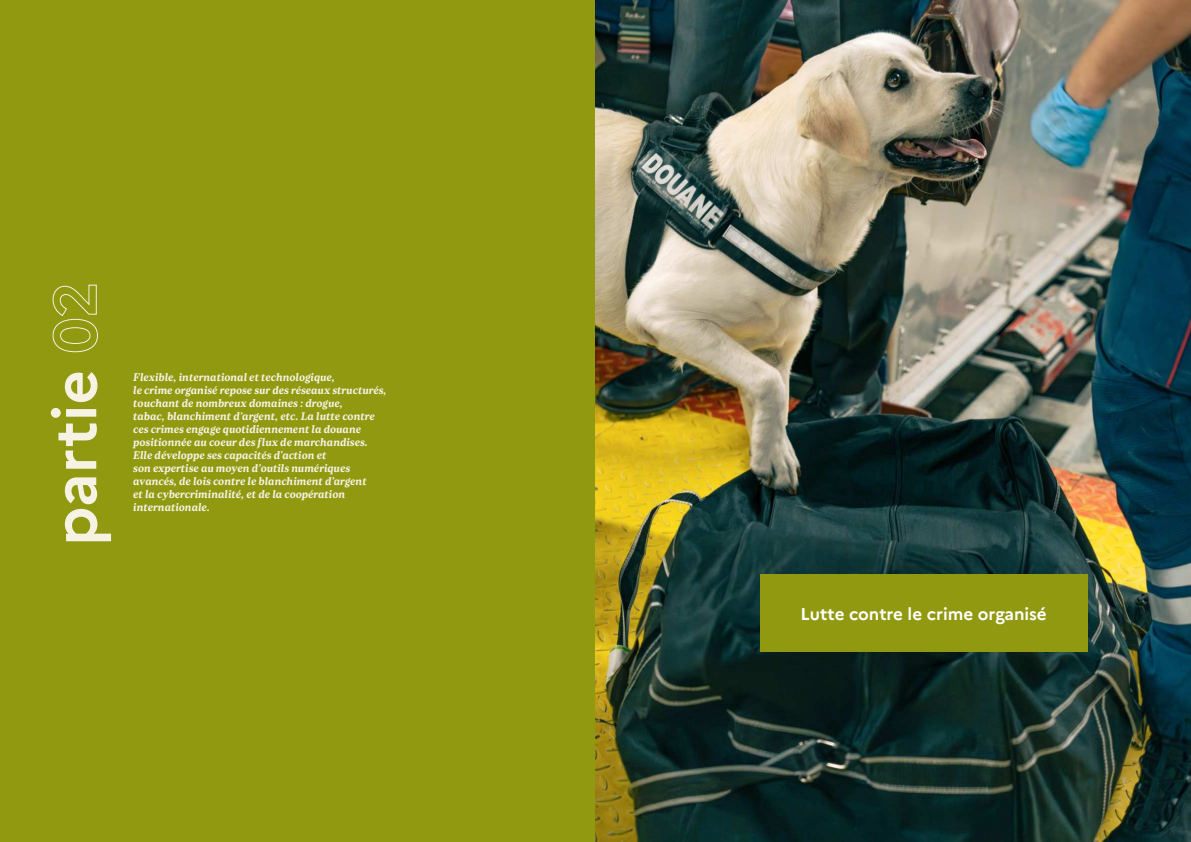
<style>
.page{position:relative;width:1191px;height:842px;background:#fff}
.page>*{position:absolute;margin:0;border:0;box-sizing:border-box;transform-origin:0 0}
.t1{font:700 60px "Marianne";color:#f6f2e4}
.t2{font:700 17px "Marianne";color:#fff}
.t3{font:italic 300 11px/13px "Loretta VF";letter-spacing:-.005em;color:#f6f2e4}
</style>
<div class="page">
<div style="left:0;top:0;width:595px;height:842px;background:#90990f"></div>
<img style="left:595px;top:0;width:595px;height:842px">
<div style="left:760px;top:575px;width:327px;height:77px;background:#90990f"></div>
<h1 class="t1" style="left:42px;top:546px;width:266px;rotate:-90deg">partie 02</h1>
<p class="t3" style="left:133px;top:371px;width:255px">Flexible, international et technologique,<br>le crime organisé repose sur des réseaux structurés, touchant de nombreux domaines : drogue,<br>tabac, blanchiment d’argent, etc. La lutte contre ces crimes engage quotidiennement la douane positionnée au coeur des flux de marchandises.<br>Elle développe ses capacités d'action et<br>son expertise au moyen d’outils numériques avancés, de lois contre le blanchiment d’argent<br>et la cybercriminalité, et de la coopération internationale.</p>
<h2 class="t2" style="left:800px;top:604px;width:248px">Lutte contre le crime organisé</h2>
</div>
